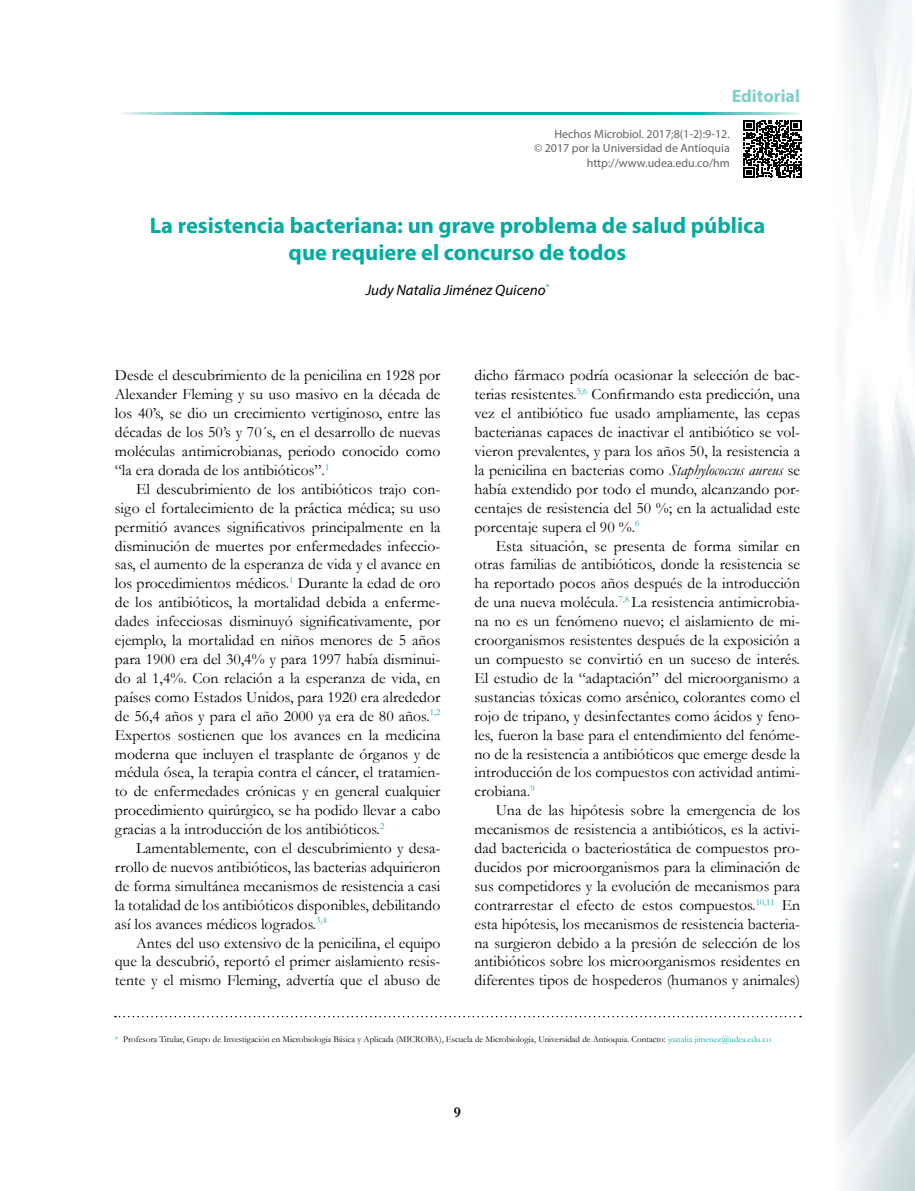
<style>
.page{position:relative;width:915px;height:1191px;background:#fff}
.page>*{position:absolute;margin:0;border:0;box-sizing:border-box;transform-origin:0 0}
.t1{font:700 22.5px/27px "Myriad Pro";color:#00aca1;text-align:center}
.t2{font:700 18px "Myriad Pro";color:#81cfcb}
.t3{font:15.75px/18.9px "Garamond";color:#000;text-align:justify}
.t4{font:italic 15px "Myriad Pro";color:#000}
.t5{font:700 15px "Garamond";color:#000}
.t6{font:12px/14.4px "Myriad Pro";color:#636466;text-align:right}
.t7{font:9px "Garamond";color:#000}
.s1{font-style:italic}
.s2{color:#00aca1}
</style>
<div class="page">
<img style="left:840px;top:0;width:74px;height:1191px">
<svg style="left:121px;top:112px;width:678px;height:2px"></svg>
<svg style="left:743px;top:120px;width:58px;height:58px"></svg>
<svg style="left:115px;top:1015px;width:685px;height:2px"></svg>
<p class="t2" style="left:731px;top:84px;width:70px">Editorial</p>
<p class="t6" style="left:534px;top:126px;width:197px">Hechos Microbiol. 2017;8(1-2):9-12.<br>© 2017 por la Universidad de Antioquia http://www.udea.edu.co/hm</p>
<h1 class="t1" style="left:150px;top:211px;width:617px">La resistencia bacteriana: un grave problema de salud pública que requiere el concurso de todos</h1>
<p class="t4" style="left:365px;top:281px;width:185px">Judy Natalia Jiménez Quiceno<sup>*</sup></p>
<p class="t3" style="left:115px;top:365px;width:327px">Desde el descubrimiento de la penicilina en 1928 por Alexander Fleming y su uso masivo en la década de los 40’s, se dio un crecimiento vertiginoso, entre las décadas de los 50’s y 70´s, en el desarrollo de nuevas moléculas antimicrobianas, periodo conocido como “la era dorada de los antibióticos”.<sup>1</sup></p>
<p class="t3" style="left:115px;top:479px;width:327px;text-indent:21px">El descubrimiento de los antibióticos trajo con&shy;sigo el fortalecimiento de la práctica médica; su uso permitió avances significativos principalmente en la disminución de muertes por enfermedades infeccio&shy;sas, el aumento de la esperanza de vida y el avance en los procedimientos médicos.<sup>1</sup> Durante la edad de oro de los antibióticos, la mortalidad debida a enferme&shy;dades infecciosas disminuyó significativamente, por ejemplo, la mortalidad en niños menores de 5 años para 1900 era del 30,4% y para 1997 había disminui&shy;do al 1,4%. Con relación a la esperanza de vida, en países como Estados Unidos, para 1920 era alrededor de 56,4 años y para el año 2000 ya era de 80 años.<sup>1,2<br></sup>Expertos sostienen que los avances en la medicina moderna que incluyen el trasplante de órganos y de médula ósea, la terapia contra el cáncer, el tratamien&shy;to de enfermedades crónicas y en general cualquier procedimiento quirúrgico, se ha podido llevar a cabo gracias a la introducción de los antibióticos.<sup>2</sup></p>
<p class="t3" style="left:115px;top:838px;width:327px;text-indent:21px">Lamentablemente, con el descubrimiento y desa&shy;rrollo de nuevos antibióticos, las bacterias adquirieron de forma simultánea mecanismos de resistencia a casi la totalidad de los antibióticos disponibles, debilitando así los avances médicos logrados.<sup>3,4</sup></p>
<p class="t3" style="left:115px;top:932px;width:327px;text-indent:21px">Antes del uso extensivo de la penicilina, el equipo que la descubrió, reportó el primer aislamiento resis&shy;tente y el mismo Fleming, advertía que el abuso de</p>
<p class="t3" style="left:474px;top:365px;width:327px">dicho fármaco podría ocasionar la selección de bac&shy;terias resistentes.<sup>5,6</sup> Confirmando esta predicción, una vez el antibiótico fue usado ampliamente, las cepas bacterianas capaces de inactivar el antibiótico se vol&shy;vieron prevalentes, y para los años 50, la resistencia a la penicilina en bacterias como <span class="s1">Staphylococcus aureus</span> se había extendido por todo el mundo, alcanzando por&shy;centajes de resistencia del 50 %; en la actualidad este porcentaje supera el 90 %.<sup>6</sup></p>
<p class="t3" style="left:474px;top:536px;width:327px;text-indent:21px">Esta situación, se presenta de forma similar en otras familias de antibióticos, donde la resistencia se ha reportado pocos años después de la introducción de una nueva molécula.<sup>7,8</sup> La resistencia antimicrobia&shy;na no es un fenómeno nuevo; el aislamiento de mi&shy;croorganismos resistentes después de la exposición a un compuesto se convirtió en un suceso de interés.<br>El estudio de la “adaptación” del microorganismo a sustancias tóxicas como arsénico, colorantes como el rojo de tripano, y desinfectantes como ácidos y feno&shy;les, fueron la base para el entendimiento del fenóme&shy;no de la resistencia a antibióticos que emerge desde la introducción de los compuestos con actividad antimi&shy;crobiana.<sup>9</sup></p>
<p class="t3" style="left:474px;top:800px;width:327px;text-indent:21px">Una de las hipótesis sobre la emergencia de los mecanismos de resistencia a antibióticos, es la activi&shy;dad bactericida o bacteriostática de compuestos pro&shy;ducidos por microorganismos para la eliminación de sus competidores y la evolución de mecanismos para contrarrestar el efecto de estos compuestos.<sup>10,11</sup> En esta hipótesis, los mecanismos de resistencia bacteria&shy;na surgieron debido a la presión de selección de los antibióticos sobre los microorganismos residentes en diferentes tipos de hospederos (humanos y animales)</p>
<p class="t7" style="left:115px;top:1033px;width:657px"><span class="s2">*</span> Profesora Titular, Grupo de Investigación en Microbiología Básica y Aplicada (MICROBA), Escuela de Microbiología, Universidad de Antioquia. Contacto: <span class="s2">jnatalia.jimenez@udea.edu.co</span></p>
<p class="t5" style="left:454px;top:1102px;width:9px">9</p>
</div>
